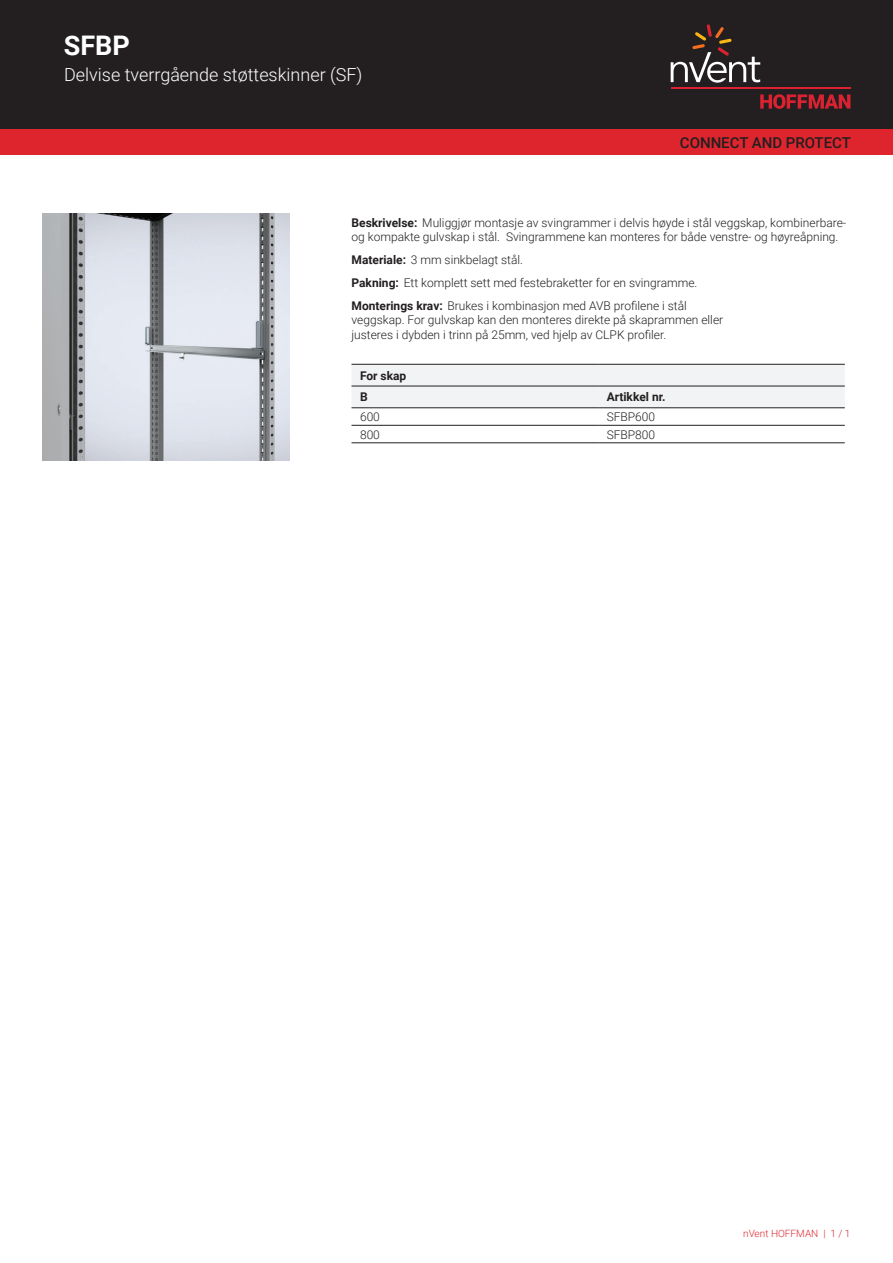
<style>
.page{position:relative;width:893px;height:1263px;background:#fff}
.page>*{position:absolute;margin:0;border:0;box-sizing:border-box;transform-origin:0 0}
.t1{font:700 27px "Roboto";color:#fff}
.t2{font:300 18px "Roboto";color:#fff}
.t3{font:500 15px "Roboto";color:#231f20}
.t4{font:300 12px/14.4px "Roboto";color:#231f20}
.t5{font:700 12px/21.8px "Roboto";color:#231f20}
.t6{font:300 10.05px "Roboto";color:#de252e}
.s1{font-weight:700}
</style>
<div class="page">
<div style="left:0;top:0;width:893px;height:129px;background:#231f20"></div>
<svg style="left:760px;top:94px;width:90px;height:15px"></svg>
<hr style="left:671px;top:88px;width:179px;height:1px;background:#db2230">
<svg style="left:671px;top:24px;width:89px;height:59px"></svg>
<div style="left:0;top:129px;width:893px;height:26px;background:#de252e"></div>
<div style="left:351px;top:365px;width:494px;height:42px;background:#f2f3f4"></div>
<hr style="left:351px;top:364px;width:247px;height:1px;background:#231f20">
<hr style="left:598px;top:364px;width:247px;height:1px;background:#231f20">
<hr style="left:351px;top:425px;width:247px;height:1px;background:#231f20">
<hr style="left:598px;top:425px;width:247px;height:1px;background:#231f20">
<hr style="left:351px;top:442px;width:247px;height:1px;background:#231f20">
<hr style="left:598px;top:442px;width:247px;height:1px;background:#231f20">
<hr style="left:351px;top:386px;width:247px;height:1px;background:#231f20">
<hr style="left:598px;top:386px;width:247px;height:1px;background:#231f20">
<hr style="left:351px;top:407px;width:247px;height:1px;background:#231f20">
<hr style="left:598px;top:407px;width:247px;height:1px;background:#231f20">
<img style="left:43px;top:213px;width:246px;height:247px">
<h1 class="t1" style="left:64px;top:27px;width:68px">SFBP</h1>
<h2 class="t2" style="left:64px;top:62px;width:300px">Delvise tverrgående støtteskinner (SF)</h2>
<p class="t3" style="left:680px;top:132px;width:173px">CONNECT AND PROTECT</p>
<p class="t4" style="left:351px;top:215px;width:496px"><span class="s1">Beskrivelse:</span> Muliggjør montasje av svingrammer i delvis høyde i stål veggskap, kombinerbare&shy;og kompakte gulvskap i stål. Svingrammene kan monteres for både venstre- og høyreåpning.</p>
<p class="t4" style="left:351px;top:248px;width:347px;line-height:23px"><span class="s1">Materiale:</span> 3 mm sinkbelagt stål.<br><span class="s1">Pakning:</span> Ett komplett sett med festebraketter for en svingramme.<br><span class="s1">Monterings krav:</span> Brukes i kombinasjon med AVB profilene i stål</p>
<p class="t4" style="left:351px;top:313px;width:373px">veggskap. For gulvskap kan den monteres direkte på skaprammen eller justeres i dybden i trinn på 25mm, ved hjelp av CLPK profiler.</p>
<p class="t5" style="left:360px;top:364px;width:48px">For skap<br>B</p>
<p class="t5" style="left:607px;top:386px;width:60px">Artikkel nr.</p>
<p class="t4" style="left:360px;top:409px;width:21px">600</p>
<p class="t4" style="left:607px;top:409px;width:50px">SFBP600</p>
<p class="t4" style="left:360px;top:427px;width:21px">800</p>
<p class="t4" style="left:607px;top:427px;width:50px">SFBP800</p>
<p class="t6" style="left:743px;top:1226px;width:109px">nVent HOFFMAN | 1 / 1</p>
</div>
